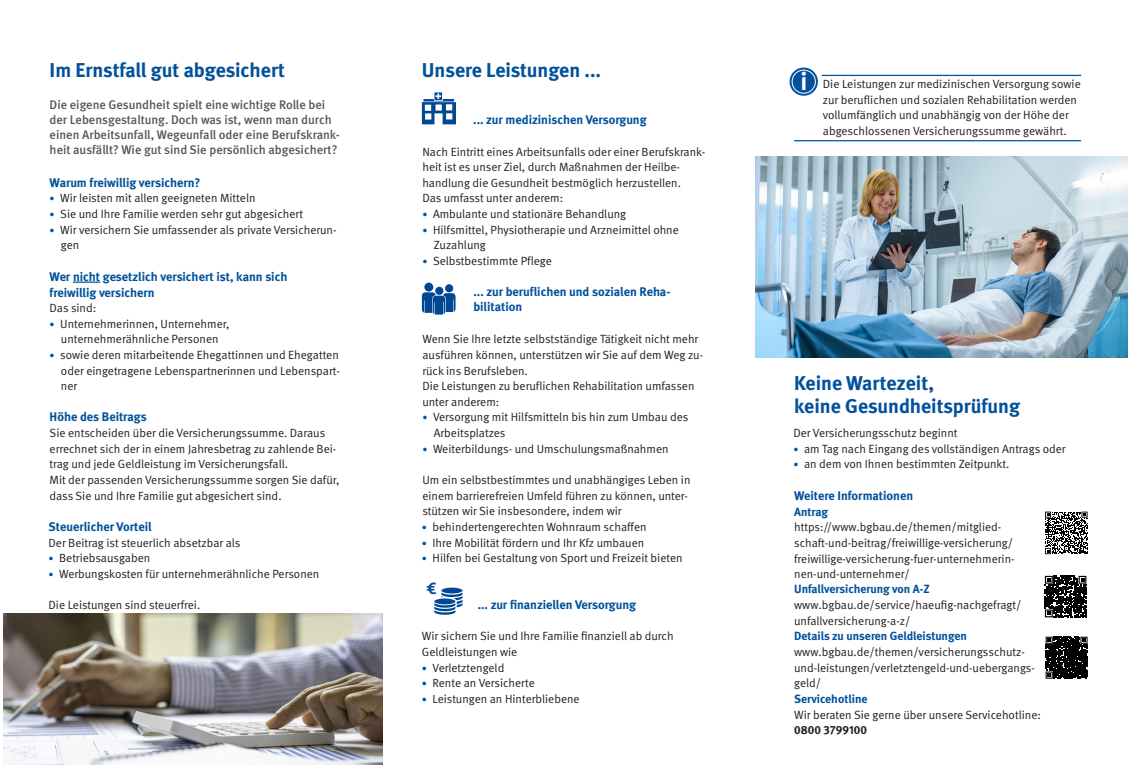
<style>
.page{position:relative;width:1131px;height:766px;background:#fff}
.page>*{position:absolute;margin:0;border:0;box-sizing:border-box;transform-origin:0 0}
.Fließtext{font:700 25px "DGUV Meta";color:#fff}
.D_-_Überschrift__sch{font:700 20px/22.5px "DGUV Meta";color:#01519b}
.t1{font:700 16.25px "DGUV Meta";color:#01519b}
.Zwischenüberschrift{font:700 12.5px/16px "DGUV Meta";color:#01519b}
.Anleser_2__10pt{font:500 12.5px/15px "DGUV Meta";color:#57585a}
.Fließtext__9_5pt{font:11.88px/15.6px "DGUV Meta";color:#231f20}
.Fließtext_Aufzählung{font:11.88px/15.6px "DGUV Meta";color:#231f20}
.Zwischenüberschrift-2{font:11.88px/15.6px "DGUV Meta";color:#231f20}
.Fließtext__9_5pt-2{font:700 11.88px "DGUV Meta";color:#01519b}
.Fließtext__9_5pt-3{font:700 11.88px "DGUV Meta";color:#231f20}
.s1{font-size:10px;color:#01519b}
.s2{font-weight:700;color:#01519b}
</style>
<div class="page">
<hr style="left:73px;top:281px;width:27px;height:2px;background:#01519b">
<svg style="left:422px;top:92px;width:34px;height:32px"></svg>
<div style="left:424px;top:282px;width:9px;height:9px;background:#004794;border-radius:50%"></div>
<div style="left:435px;top:287px;width:8px;height:8px;background:#004794;border-radius:50%"></div>
<div style="left:445px;top:284px;width:8px;height:8px;background:#004794;border-radius:50%"></div>
<svg style="left:422px;top:292px;width:33px;height:22px"></svg>
<svg style="left:434px;top:587px;width:28px;height:27px"></svg>
<svg style="left:789px;top:67px;width:28px;height:29px"></svg>
<div style="left:791px;top:70px;width:24px;height:23px;border:1px solid #fff;border-radius:50%"></div>
<hr style="left:821px;top:75px;width:260px;height:1px;background:#01519b">
<hr style="left:794px;top:140px;width:287px;height:1px;background:#01519b">
<img style="left:755px;top:156px;width:372px;height:201px">
<img style="left:4px;top:613px;width:379px;height:151px">
<svg style="left:1045px;top:575px;width:42px;height:43px"></svg>
<svg style="left:1044px;top:575px;width:42px;height:42px"></svg>
<svg style="left:1045px;top:511px;width:43px;height:44px"></svg>
<svg style="left:1045px;top:511px;width:42px;height:43px"></svg>
<svg style="left:1045px;top:636px;width:43px;height:43px"></svg>
<svg style="left:1045px;top:636px;width:42px;height:42px;background:#181818"></svg>
<h1 class="D_-_Überschrift__sch" style="left:50px;top:60px;width:237px">Im Ernstfall gut abgesichert</h1>
<p class="Anleser_2__10pt" style="left:50px;top:97px;width:292px">Die eigene Gesundheit spielt eine wichtige Rolle bei der Lebensgestaltung. Doch was ist, wenn man durch einen Arbeitsunfall, Wegeunfall oder eine Berufskrank&shy;heit ausfällt? Wie gut sind Sie persönlich abgesichert?</p>
<h2 class="Zwischenüberschrift" style="left:50px;top:175px;width:152px">Warum freiwillig versichern?</h2>
<p class="Fließtext_Aufzählung" style="left:50px;top:191px;width:207px"><span class="s1">•</span> Wir leisten mit allen geeigneten Mitteln</p>
<p class="Fließtext_Aufzählung" style="left:50px;top:206px;width:255px"><span class="s1">•</span> Sie und Ihre Familie werden sehr gut abgesichert</p>
<p class="Fließtext_Aufzählung" style="left:61px;top:222px;width:277px;text-indent:-11px"><span class="s1">•</span> Wir versichern Sie umfassender als private Versicherun&shy;gen</p>
<h2 class="Zwischenüberschrift" style="left:50px;top:268px;width:239px">Wer nicht gesetzlich versichert ist, kann sich freiwillig versichern</h2>
<h2 class="Zwischenüberschrift-2" style="left:50px;top:300px;width:48px">Das sind:</h2>
<p class="Fließtext_Aufzählung" style="left:50px;top:316px;width:181px;text-align:center"><span class="s1">•</span> Unternehmerinnen, Unternehmer, unternehmerähnliche Personen</p>
<p class="Fließtext_Aufzählung" style="left:61px;top:347px;width:280px;text-align:justify;text-indent:-11px"><span class="s1">•</span> sowie deren mitarbeitende Ehegattinnen und Ehegatten oder eingetragene Lebenspartnerinnen und Lebenspart&shy;ner</p>
<h2 class="Zwischenüberschrift" style="left:50px;top:409px;width:99px">Höhe des Beitrags</h2>
<p class="Fließtext__9_5pt" style="left:50px;top:425px;width:291px">Sie entscheiden über die Versicherungssumme. Daraus errechnet sich der in einem Jahresbetrag zu zahlende Bei&shy;trag und jede Geldleistung im Versicherungsfall.<br>Mit der passenden Versicherungssumme sorgen Sie dafür, dass Sie und Ihre Familie gut abgesichert sind.</p>
<h2 class="Zwischenüberschrift" style="left:49px;top:518px;width:104px">Steuerlicher Vorteil</h2>
<h2 class="Zwischenüberschrift-2" style="left:49px;top:534px;width:193px">Der Beitrag ist steuerlich absetzbar als</h2>
<p class="Fließtext_Aufzählung" style="left:49px;top:550px;width:103px"><span class="s1">•</span> Betriebsausgaben</p>
<p class="Fließtext_Aufzählung" style="left:49px;top:566px;width:272px"><span class="s1">•</span> Werbungskosten für unternehmerähnliche Personen</p>
<p class="Fließtext_Aufzählung" style="left:49px;top:597px;width:153px">Die Leistungen sind steuerfrei.</p>
<h1 class="D_-_Überschrift__sch" style="left:422px;top:60px;width:181px">Unsere Leistungen ...</h1>
<h2 class="Zwischenüberschrift" style="left:473px;top:112px;width:175px">... zur medizinischen Versorgung</h2>
<p class="Fließtext__9_5pt" style="left:422px;top:144px;width:284px">Nach Eintritt eines Arbeitsunfalls oder einer Berufskrank&shy;heit ist es unser Ziel, durch Maßnahmen der Heilbe&shy;handlung die Gesundheit bestmöglich herzustellen.<br>Das umfasst unter anderem:</p>
<p class="Fließtext_Aufzählung" style="left:422px;top:206px;width:205px"><span class="s1">•</span> Ambulante und stationäre Behandlung</p>
<p class="Fließtext_Aufzählung" style="left:433px;top:222px;width:246px;text-indent:-11px"><span class="s1">•</span> Hilfsmittel, Physiotherapie und Arzneimittel ohne<br>Zuzahlung</p>
<p class="Fließtext_Aufzählung" style="left:422px;top:253px;width:131px"><span class="s1">•</span> Selbstbestimmte Pflege</p>
<h2 class="Zwischenüberschrift" style="left:473px;top:285px;width:198px;line-height:15px">... zur beruflichen und sozialen Reha&shy;bilitation</h2>
<p class="Fließtext__9_5pt" style="left:422px;top:331px;width:282px">Wenn Sie Ihre letzte selbstständige Tätigkeit nicht mehr ausführen können, unterstützen wir Sie auf dem Weg zu&shy;rück ins Berufsleben.</p>
<p class="Fließtext__9_5pt" style="left:422px;top:378px;width:273px">Die Leistungen zu beruflichen Rehabilitation umfassen unter anderem:</p>
<p class="Fließtext_Aufzählung" style="left:433px;top:409px;width:256px;text-indent:-11px"><span class="s1">•</span> Versorgung mit Hilfsmitteln bis hin zum Umbau des<br>Arbeitsplatzes</p>
<p class="Fließtext_Aufzählung" style="left:422px;top:441px;width:248px"><span class="s1">•</span> Weiterbildungs- und Umschulungsmaßnahmen</p>
<p class="Fließtext__9_5pt" style="left:422px;top:472px;width:270px">Um ein selbstbestimmtes und unabhängiges Leben in einem barrierefreien Umfeld führen zu können, unter&shy;stützen wir Sie insbesondere, indem wir</p>
<p class="Fließtext_Aufzählung" style="left:422px;top:519px;width:226px"><span class="s1">•</span> behindertengerechten Wohnraum schaffen</p>
<p class="Fließtext_Aufzählung" style="left:422px;top:534px;width:224px"><span class="s1">•</span> Ihre Mobilität fördern und Ihr Kfz umbauen</p>
<p class="Fließtext_Aufzählung" style="left:422px;top:550px;width:262px"><span class="s1">•</span> Hilfen bei Gestaltung von Sport und Freizeit bieten</p>
<p class="t1" style="left:426px;top:579px;width:12px">€</p>
<h2 class="Zwischenüberschrift" style="left:477px;top:597px;width:160px">... zur finanziellen Versorgung</h2>
<p class="Fließtext__9_5pt" style="left:422px;top:628px;width:253px">Wir sichern Sie und Ihre Familie finanziell ab durch<br>Geldleistungen wie</p>
<p class="Fließtext_Aufzählung" style="left:422px;top:659px;width:84px"><span class="s1">•</span> Verletztengeld</p>
<p class="Fließtext_Aufzählung" style="left:422px;top:675px;width:114px"><span class="s1">•</span> Rente an Versicherte</p>
<p class="Fließtext_Aufzählung" style="left:422px;top:691px;width:159px"><span class="s1">•</span> Leistungen an Hinterbliebene</p>
<p class="Fließtext" style="left:800px;top:66px;width:8px">i</p>
<p class="Fließtext__9_5pt" style="left:822px;top:76px;width:259px">Die Leistungen zur medizinischen Versorgung sowie zur beruflichen und sozialen Rehabilitation werden vollumfänglich und unabhängig von der Höhe der abgeschlossenen Versicherungssumme gewährt.</p>
<h1 class="D_-_Überschrift__sch" style="left:794px;top:372px;width:227px">Keine Wartezeit,<br>keine Gesundheitsprüfung</h1>
<p class="Fließtext__9_5pt" style="left:793px;top:425px;width:166px">Der Versicherungsschutz beginnt</p>
<p class="Fließtext_Aufzählung" style="left:793px;top:441px;width:273px"><span class="s1">•</span> am Tag nach Eingang des vollständigen Antrags oder</p>
<p class="Fließtext_Aufzählung" style="left:793px;top:456px;width:217px"><span class="s1">•</span> an dem von Ihnen bestimmten Zeitpunkt.</p>
<h2 class="Zwischenüberschrift" style="left:794px;top:487px;width:120px">Weitere Informationen</h2>
<h2 class="Zwischenüberschrift-2" style="left:794px;top:504px;width:222px"><span class="s2">Antrag </span>https://www.bgbau.de/themen/mitglied&shy;schaft-und-beitrag/freiwillige-versicherung/ freiwillige-versicherung-fuer-unternehmerin&shy;nen-und-unternehmer/</h2>
<p class="Fließtext__9_5pt-2" style="left:794px;top:582px;width:137px">Unfallversicherung von A-Z</p>
<p class="Fließtext__9_5pt" style="left:794px;top:597px;width:229px">www.bgbau.de/service/haeufig-nachgefragt/ unfallversicherung-a-z/</p>
<p class="Fließtext__9_5pt-2" style="left:794px;top:629px;width:174px">Details zu unseren Geldleistungen</p>
<p class="Fließtext__9_5pt" style="left:794px;top:644px;width:242px">www.bgbau.de/themen/versicherungsschutz&shy;und-leistungen/verletztengeld-und-uebergangs&shy;geld/</p>
<p class="Fließtext__9_5pt-2" style="left:794px;top:691px;width:75px">Servicehotline</p>
<p class="Fließtext__9_5pt" style="left:794px;top:706px;width:248px">Wir beraten Sie gerne über unsere Servicehotline:</p>
<p class="Fließtext__9_5pt-3" style="left:794px;top:722px;width:74px">0800 3799100</p>
</div>
